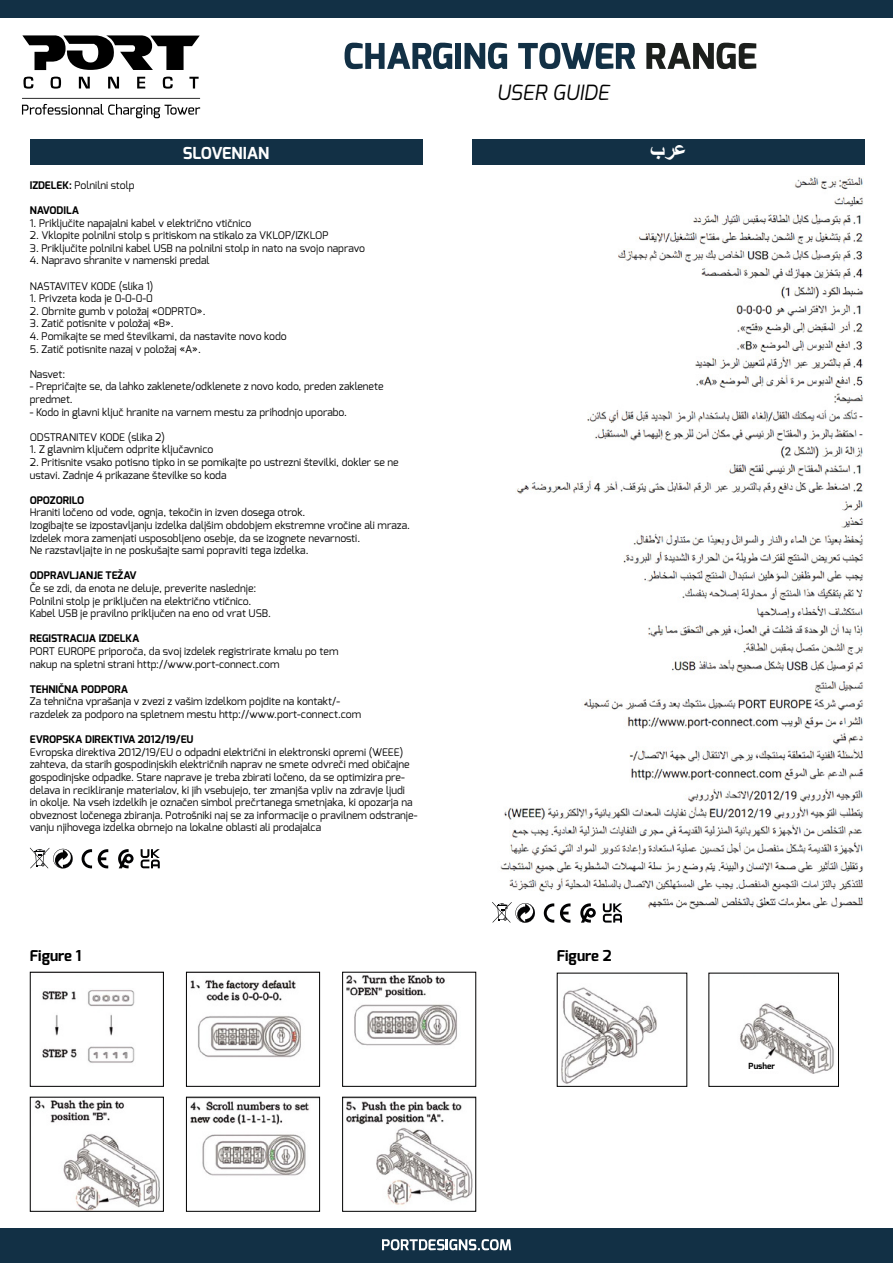
<style>
.page{position:relative;width:893px;height:1263px;background:#fff}
.page>*{position:absolute;margin:0;border:0;box-sizing:border-box;transform-origin:0 0}
.t1{font:700 22.5px "Arial";color:#fff}
.t2{font:italic 21px "Exo";color:#000}
.t3{font:700 16.5px "Exo";color:#fff}
.t4{font:700 15px "Exo";color:#000}
.t5{font:10.5px/12.6px "Exo";color:#000}
.t6{font:700 10.5px "Exo";color:#000}
.t7{font:700 8.4px "Exo";color:#000}
.s1{font-weight:700}
</style>
<div class="page">
<svg style="left:345px;top:43px;width:107px;height:26px"></svg>
<div style="left:455px;top:43px;width:6px;height:26px;background:#123045"></div>
<svg style="left:464px;top:43px;width:43px;height:26px"></svg>
<svg style="left:518px;top:43px;width:117px;height:26px"></svg>
<svg style="left:646px;top:43px;width:110px;height:26px"></svg>
<svg style="left:23px;top:77px;width:10px;height:12px"></svg>
<svg style="left:51px;top:77px;width:10px;height:12px"></svg>
<svg style="left:79px;top:77px;width:11px;height:11px"></svg>
<svg style="left:108px;top:77px;width:11px;height:11px"></svg>
<svg style="left:137px;top:77px;width:8px;height:11px"></svg>
<svg style="left:163px;top:77px;width:10px;height:12px"></svg>
<svg style="left:189px;top:77px;width:10px;height:12px"></svg>
<svg style="left:22px;top:35px;width:178px;height:35px"></svg>
<hr style="left:22px;top:98px;width:178px;height:1px;background:#000">
<svg style="left:22px;top:104px;width:178px;height:14px"></svg>
<div style="left:0;top:0;width:893px;height:18px;background:#123045"></div>
<div style="left:0;top:1228px;width:893px;height:35px;background:#123045"></div>
<svg style="left:382px;top:1239px;width:129px;height:11px"></svg>
<div style="left:30px;top:140px;width:392px;height:25px;background:#123045"></div>
<div style="left:472px;top:140px;width:393px;height:25px;background:#123045"></div>
<svg style="left:82px;top:849px;width:26px;height:19px"></svg>
<svg style="left:118px;top:849px;width:16px;height:19px"></svg>
<svg style="left:30px;top:848px;width:43px;height:20px"></svg>
<svg style="left:141px;top:849px;width:19px;height:19px"></svg>
<img style="left:561px;top:987px;width:96px;height:97px">
<img style="left:42px;top:990px;width:93px;height:73px">
<div style="left:30px;top:972px;width:134px;height:115px;border:1px solid #000"></div>
<img style="left:346px;top:975px;width:111px;height:71px">
<div style="left:342px;top:972px;width:134px;height:115px;border:1px solid #000"></div>
<img style="left:190px;top:1101px;width:120px;height:75px">
<div style="left:186px;top:1097px;width:134px;height:115px;border:1px solid #000"></div>
<img style="left:346px;top:1101px;width:127px;height:104px">
<div style="left:342px;top:1097px;width:134px;height:115px;border:1px solid #000"></div>
<img style="left:34px;top:1100px;width:126px;height:110px">
<div style="left:30px;top:1097px;width:134px;height:115px;border:1px solid #000"></div>
<img style="left:190px;top:980px;width:111px;height:78px">
<div style="left:186px;top:972px;width:134px;height:115px;border:1px solid #000"></div>
<img style="left:740px;top:1003px;width:94px;height:71px">
<div style="left:708px;top:973px;width:131px;height:114px;border:1px solid #000"></div>
<div style="left:747px;top:1059px;width:32px;height:12px;background:#fff"></div>
<img style="left:500px;top:176px;width:364px;height:734px">
<div style="left:521px;top:902px;width:59px;height:23px;background:#fff"></div>
<svg style="left:544px;top:903px;width:27px;height:20px"></svg>
<svg style="left:580px;top:903px;width:16px;height:20px"></svg>
<svg style="left:492px;top:902px;width:43px;height:21px"></svg>
<svg style="left:603px;top:903px;width:19px;height:19px"></svg>
<h3 class="t3" style="left:183px;top:143px;width:88px">SLOVENIAN</h3>
<p class="t5" style="left:30px;top:179px;width:106px"><span class="s1">IZDELEK:</span> Polnilni stolp</p>
<p class="t6" style="left:30px;top:203px;width:51px">NAVODILA</p>
<p class="t5" style="left:30px;top:216px;width:223px">1. Priključite napajalni kabel v električno vtičnico</p>
<p class="t5" style="left:30px;top:229px;width:300px">2. Vklopite polnilni stolp s pritiskom na stikalo za VKLOP/IZKLOP</p>
<p class="t5" style="left:30px;top:242px;width:337px">3. Priključite polnilni kabel USB na polnilni stolp in nato na svojo napravo</p>
<p class="t5" style="left:30px;top:254px;width:181px">4. Napravo shranite v namenski predal</p>
<p class="t5" style="left:30px;top:279px;width:125px">NASTAVITEV KODE (slika 1)</p>
<p class="t5" style="left:30px;top:292px;width:125px">1. Privzeta koda je 0-0-0-0</p>
<p class="t5" style="left:30px;top:305px;width:177px">2. Obrnite gumb v položaj «ODPRTO».</p>
<p class="t5" style="left:30px;top:317px;width:145px">3. Zatič potisnite v položaj «B».</p>
<p class="t5" style="left:30px;top:330px;width:259px">4. Pomikajte se med številkami, da nastavite novo kodo</p>
<p class="t5" style="left:30px;top:342px;width:173px">5. Zatič potisnite nazaj v položaj «A».</p>
<p class="t5" style="left:30px;top:368px;width:37px">Nasvet:</p>
<p class="t5" style="left:30px;top:380px;width:355px">- Prepričajte se, da lahko zaklenete/odklenete z novo kodo, preden zaklenete predmet.</p>
<p class="t5" style="left:30px;top:405px;width:319px">- Kodo in glavni ključ hranite na varnem mestu za prihodnjo uporabo.</p>
<p class="t5" style="left:30px;top:431px;width:137px">ODSTRANITEV KODE (slika 2)</p>
<p class="t5" style="left:30px;top:443px;width:185px">1. Z glavnim ključem odprite ključavnico</p>
<p class="t5" style="left:30px;top:456px;width:370px">2. Pritisnite vsako potisno tipko in se pomikajte po ustrezni številki, dokler se ne ustavi. Zadnje 4 prikazane številke so koda</p>
<p class="t6" style="left:30px;top:493px;width:56px">OPOZORILO</p>
<p class="t5" style="left:30px;top:506px;width:382px">Hraniti ločeno od vode, ognja, tekočin in izven dosega otrok.<br>Izogibajte se izpostavljanju izdelka daljšim obdobjem ekstremne vročine ali mraza.<br>Izdelek mora zamenjati usposobljeno osebje, da se izognete nevarnosti.<br>Ne razstavljajte in ne poskušajte sami popraviti tega izdelka.</p>
<p class="t6" style="left:30px;top:569px;width:108px">ODPRAVLJANJE TEŽAV</p>
<p class="t5" style="left:30px;top:582px;width:243px">Če se zdi, da enota ne deluje, preverite naslednje:<br>Polnilni stolp je priključen na električno vtičnico.<br>Kabel USB je pravilno priključen na eno od vrat USB.</p>
<p class="t6" style="left:30px;top:632px;width:111px">REGISTRACIJA IZDELKA</p>
<p class="t5" style="left:30px;top:645px;width:310px">PORT EUROPE priporoča, da svoj izdelek registrirate kmalu po tem nakup na spletni strani http://www.port-connect.com</p>
<p class="t6" style="left:30px;top:682px;width:100px">TEHNIČNA PODPORA</p>
<p class="t5" style="left:30px;top:695px;width:333px">Za tehnična vprašanja v zvezi z vašim izdelkom pojdite na kontakt/- razdelek za podporo na spletnem mestu http://www.port-connect.com</p>
<p class="t6" style="left:30px;top:733px;width:165px">EVROPSKA DIREKTIVA 2012/19/EU</p>
<p class="t5" style="left:30px;top:746px;width:389px">Evropska direktiva 2012/19/EU o odpadni električni in elektronski opremi (WEEE) zahteva, da starih gospodinjskih električnih naprav ne smete odvreči med običajne gospodinjske odpadke. Stare naprave je treba zbirati ločeno, da se optimizira pre&shy;delava in recikliranje materialov, ki jih vsebujejo, ter zmanjša vpliv na zdravje ljudi<br>in okolje. Na vseh izdelkih je označen simbol prečrtanega smetnjaka, ki opozarja na obveznost ločenega zbiranja. Potrošniki naj se za informacije o pravilnem odstranje&shy;vanju njihovega izdelka obrnejo na lokalne oblasti ali prodajalca</p>
<h2 class="t2" style="left:496px;top:79px;width:114px">USER GUIDE</h2>
<h1 class="t1" style="left:650px;top:135px;width:39px">ب عر</h1>
<h3 class="t4" style="left:30px;top:946px;width:53px">Figure 1</h3>
<h3 class="t4" style="left:557px;top:946px;width:56px">Figure 2</h3>
<p class="t7" style="left:749px;top:1060px;width:28px">Pusher</p>
</div>
